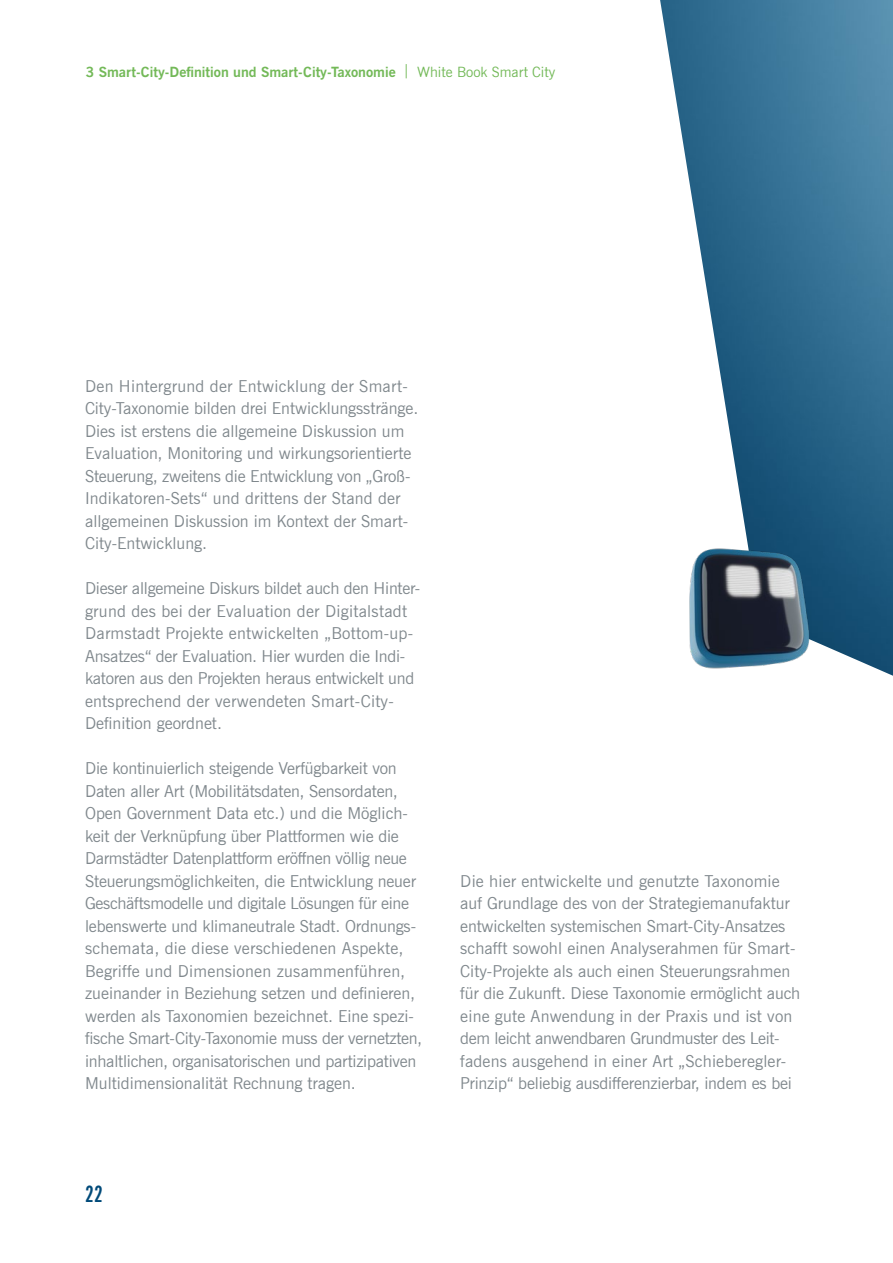
<style>
.page{position:relative;width:893px;height:1263px;background:#fff}
.page>*{position:absolute;margin:0;border:0;box-sizing:border-box;transform-origin:0 0}
.t1{font:700 extra-condensed 22.5px "News Gothic BT";color:#004a79}
.t2{font:16.5px/22.5px "News Gothic BT";color:#80888d}
.t3{font:700 14.25px "News Gothic BT";color:#73b958}
.s1{font-weight:400}
</style>
<div class="page">
<img style="left:660px;top:0;width:233px;height:676px">
<img style="left:661px;top:532px;width:163px;height:144px">
<p class="t3" style="left:86px;top:63px;width:471px">3 Smart-City-Definition und Smart-City-Taxonomie <span class="s1">| White Book Smart City</span></p>
<p class="t2" style="left:85px;top:374px;width:335px">Den Hintergrund der Entwicklung der Smart-City-Taxonomie bilden drei Entwicklungsstränge.<br>Dies ist erstens die allgemeine Diskussion um Evaluation, Monitoring und wirkungsorientierte Steuerung, zweitens die Entwicklung von „Groß-Indikatoren-Sets“ und drittens der Stand der allgemeinen Diskussion im Kontext der Smart-City-Entwicklung.</p>
<p class="t2" style="left:85px;top:577px;width:337px">Dieser allgemeine Diskurs bildet auch den Hinter&shy;grund des bei der Evaluation der Digitalstadt Darmstadt Projekte entwickelten „Bottom-up-Ansatzes“ der Evaluation. Hier wurden die Indi&shy;katoren aus den Projekten heraus entwickelt und entsprechend der verwendeten Smart-City-Definition geordnet.</p>
<p class="t2" style="left:85px;top:757px;width:339px">Die kontinuierlich steigende Verfügbarkeit von Daten aller Art (Mobilitätsdaten, Sensordaten, Open Government Data etc.) und die Möglich&shy;keit der Verknüpfung über Plattformen wie die Darmstädter Datenplattform eröffnen völlig neue Steuerungsmöglichkeiten, die Entwicklung neuer Geschäftsmodelle und digitale Lösungen für eine lebenswerte und klimaneutrale Stadt. Ordnungs&shy;schemata, die diese verschiedenen Aspekte, Begriffe und Dimensionen zusammenführen, zueinander in Beziehung setzen und definieren, werden als Taxonomien bezeichnet. Eine spezi&shy;fische Smart-City-Taxonomie muss der vernetzten, inhaltlichen, organisatorischen und partizipativen Multidimensionalität Rechnung tragen.</p>
<h1 class="t1" style="left:85px;top:1180px;width:19px">22</h1>
<p class="t2" style="left:460px;top:869px;width:341px">Die hier entwickelte und genutzte Taxonomie auf Grundlage des von der Strategiemanufaktur entwickelten systemischen Smart-City-Ansatzes schafft sowohl einen Analyserahmen für Smart-City-Projekte als auch einen Steuerungsrahmen für die Zukunft. Diese Taxonomie ermöglicht auch eine gute Anwendung in der Praxis und ist von dem leicht anwendbaren Grundmuster des Leit&shy;fadens ausgehend in einer Art „Schieberegler-Prinzip“ beliebig ausdifferenzierbar, indem es bei</p>
</div>
